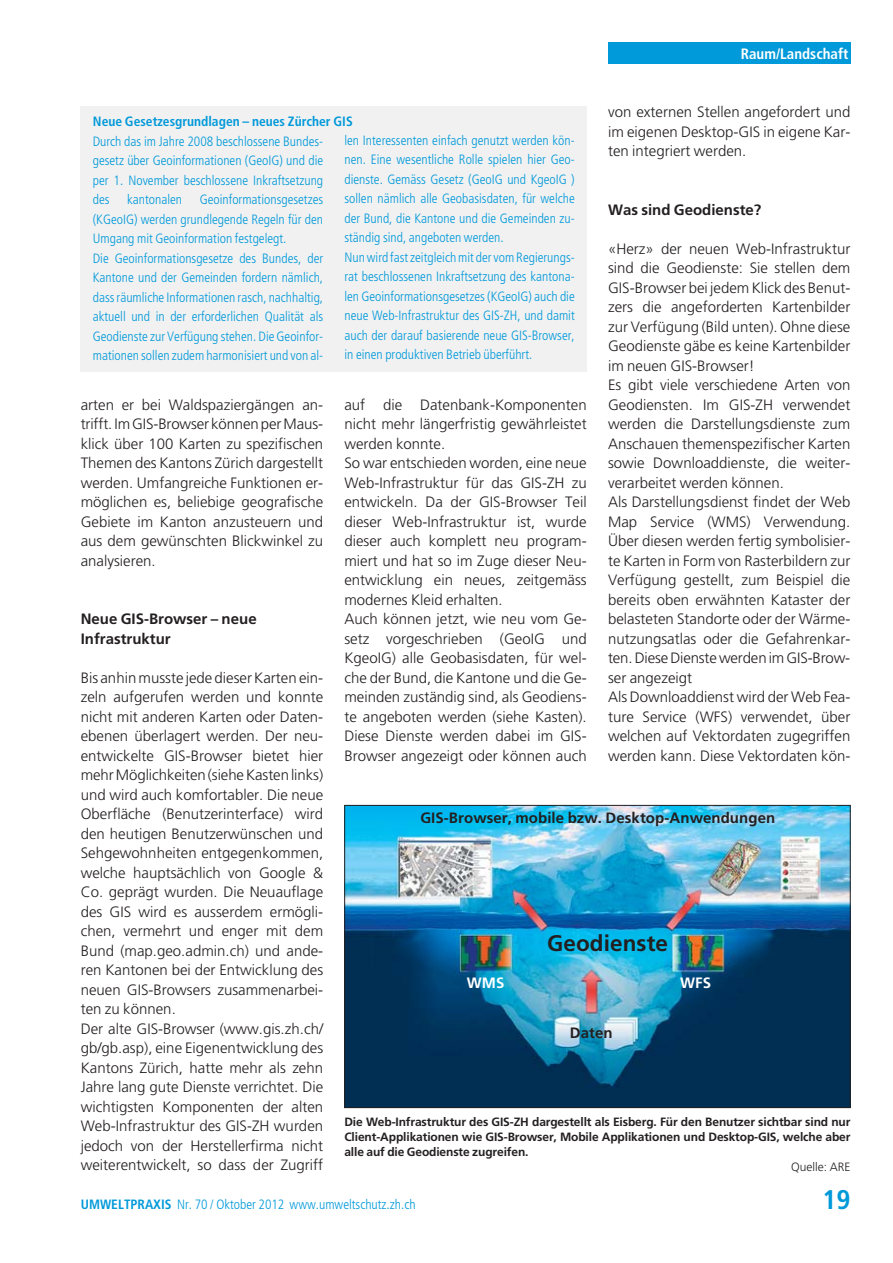
<style>
.page{position:relative;width:893px;height:1263px;background:#fff}
.page>*{position:absolute;margin:0;border:0;box-sizing:border-box;transform-origin:0 0}
.t1{font:700 condensed 27px "Frutiger LT Std";color:#0099d9}
.t2{font:700 22.5px "Frutiger LT Std";letter-spacing:.005em;color:#231f20}
.t3{font:300 15px/19.5px "Frutiger LT Std";color:#231f20}
.t4{font:700 15px/19.5px "Frutiger LT Std";color:#231f20}
.t5{font:700 condensed 15px "Frutiger LT Std";color:#fff}
.t6{font:700 15px "Frutiger LT Std";letter-spacing:.005em;color:#fff}
.t7{font:300 condensed 13.5px/19.5px "Frutiger LT Std";color:#0099d9}
.t8{font:700 condensed 13.5px "Frutiger LT Std";color:#0099d9}
.t9{font:700 12px/15px "Frutiger LT Std";letter-spacing:-.01em;color:#231f20;text-align:justify}
.t10{font:300 12px "Frutiger LT Std";color:#231f20}
.s1{font-weight:700}
</style>
<div class="page">
<div style="left:608px;top:43px;width:242px;height:21px;background:#0099d9"></div>
<div style="left:81px;top:106px;width:506px;height:266px;background:#f1f1f2"></div>
<img style="left:346px;top:807px;width:502px;height:299px">
<div style="left:344px;top:805px;width:506px;height:303px;border:1px solid #231f20"></div>
<p class="t5" style="left:741px;top:44px;width:109px">Raum/Landschaft</p>
<p class="t5" style="left:819px;top:44px;width:33px">Lärm</p>
<p class="t3" style="left:608px;top:103px;width:244px;text-align:justify">von externen Stellen angefordert und im eigenen Desktop-GIS in eigene Kar&shy;ten integriert werden.</p>
<p class="t8" style="left:93px;top:112px;width:261px">Neue Gesetzesgrundlagen – neues Zürcher GIS</p>
<p class="t7" style="left:344px;top:130px;width:232px">len Interessenten einfach genutzt werden kön&shy;nen. Eine wesentliche Rolle spielen hier Geo&shy;dienste. Gemäss Gesetz (GeoIG und KgeoIG ) sollen nämlich alle Geobasisdaten, für welche der Bund, die Kantone und die Gemeinden zu&shy;ständig sind, angeboten werden.<br>Nun wird fast zeitgleich mit der vom Regierungs&shy;rat beschlossenen Inkraftsetzung des kantona&shy;len Geoinformationsgesetzes (KGeoIG) auch die neue Web-Infrastruktur des GIS-ZH, und damit auch der darauf basierende neue GIS-Browser, in einen produktiven Betrieb überführt.</p>
<p class="t7" style="left:93px;top:131px;width:232px;text-align:justify">Durch das im Jahre 2008 beschlossene Bundes&shy;gesetz über Geoinformationen (GeoIG) und die per 1. November beschlossene Inkraftsetzung des</p>
<p class="t7" style="left:93px;top:190px;width:232px;text-indent:107px">Geoinformationsgesetzes (KGeoIG) werden grundlegende Regeln für den Umgang mit Geoinformation festgelegt.<br>Die Geoinformationsgesetze des Bundes, der Kantone und der Gemeinden fordern nämlich, dass räumliche Informationen rasch, nachhaltig, aktuell und in der erforderlichen Qualität als Geo dienste zur Verfügung stehen. Die Geoinfor&shy;mationen sollen zudem harmonisiert und von al-</p>
<p class="t7" style="left:127px;top:190px;width:57px">kantonalen</p>
<p class="t4" style="left:608px;top:199px;width:155px">Was sind Geodienste?</p>
<p class="t3" style="left:608px;top:240px;width:244px">«Herz» der neuen Web-Infrastruktur sind die Geodienste: Sie stellen dem GIS-Browser bei jedem Klick des Benut&shy;zers die angeforderten Kartenbilder zur Verfügung (Bild unten). Ohne diese Geodienste gäbe es keine Kartenbilder im neuen GIS-Browser!<br>Es gibt viele verschiedene Arten von Geodiensten. Im GIS-ZH verwendet werden die Darstellungsdienste zum Anschauen themenspezifischer Karten sowie Downloaddienste, die weiter&shy;verarbeitet werden können.<br>Als Darstellungsdienst findet der Web Map Service (WMS) Verwendung.<br>Über diesen werden fertig symbolisier&shy;te Karten in Form von Rasterbildern zur Verfügung gestellt, zum Beispiel die bereits oben erwähnten Kataster der belasteten Standorte oder der Wärme&shy;nutzungsatlas oder die Gefahrenkar&shy;ten. Diese Dienste werden im GIS-Brow - ser angezeigt<br>Als Downloaddienst wird der Web Fea&shy;ture Service (WFS) verwendet, über welchen auf Vektordaten zugegriffen werden kann. Diese Vektordaten kön-</p>
<p class="t3" style="left:344px;top:396px;width:244px">auf die Datenbank-Komponenten nicht mehr längerfristig gewährleistet werden konnte.<br>So war entschieden worden, eine neue Web-Infrastruktur für das GIS-ZH zu entwickeln. Da der GIS-Browser Teil dieser Web-Infrastruktur ist, wurde dieser auch komplett neu program&shy;miert und hat so im Zuge dieser Neu&shy;entwicklung ein neues, zeitgemäss modernes Kleid erhalten.<br>Auch können jetzt, wie neu vom Ge&shy;setz vorgeschrieben (GeoIG und KgeoIG) alle Geobasisdaten, für wel&shy;che der Bund, die Kantone und die Ge&shy;meinden zuständig sind, als Geodiens - te angeboten werden (siehe Kasten).<br>Diese Dienste werden dabei im GIS-Browser angezeigt oder können auch</p>
<p class="t3" style="left:81px;top:396px;width:244px;text-align:justify">arten er bei Waldspaziergängen an&shy;trifft. Im GIS-Browser können per Maus - klick über 100 Karten zu spezifischen Themen des Kantons Zürich dargestellt werden. Umfangreiche Funktionen er&shy;möglichen es, beliebige geografische Gebiete im Kanton anzusteuern und aus dem gewünschten Blickwinkel zu analysieren.</p>
<p class="t4" style="left:81px;top:609px;width:177px">Neue GIS-Browser – neue<br>Infrastruktur</p>
<p class="t3" style="left:81px;top:669px;width:244px">Bis anhin musste jede dieser Karten ein&shy;zeln aufgerufen werden und konnte nicht mit anderen Karten oder Daten - ebenen überlagert werden. Der neu&shy;entwickelte GIS-Browser bietet hier mehr Möglichkeiten (siehe Kasten links) und wird auch komfortabler. Die neue Oberfläche (Benutzerinterface) wird den heutigen Benutzerwünschen und Sehgewohnheiten entgegenkommen, welche hauptsächlich von Google &amp; Co. geprägt wurden. Die Neuauflage des GIS wird es ausserdem ermögli&shy;chen, vermehrt und enger mit dem Bund (map.geo.admin.ch) und ande&shy;ren Kantonen bei der Entwicklung des neuen GIS-Browsers zusammenarbei&shy;ten zu können.<br>Der alte GIS-Browser (www.gis.zh.ch/ gb/gb.asp), eine Eigenentwicklung des Kantons Zürich, hatte mehr als zehn Jahre lang gute Dienste verrichtet. Die wichtigsten Komponenten der alten Web-Infrastruktur des GIS-ZH wurden jedoch von der Herstellerfirma nicht weiterentwickelt, so dass der Zugriff</p>
<p class="t4" style="left:420px;top:807px;width:356px">GIS-Browser, mobile bzw. Desktop-Anwendungen</p>
<h2 class="t2" style="left:547px;top:929px;width:123px">Geodienste</h2>
<p class="t6" style="left:467px;top:974px;width:39px">WMS</p>
<p class="t6" style="left:680px;top:974px;width:32px">WFS</p>
<p class="t4" style="left:570px;top:1023px;width:44px">Daten</p>
<p class="t9" style="left:344px;top:1114px;width:507px">Die Web-Infrastruktur des GIS-ZH dargestellt als Eisberg. Für den Benutzer sichtbar sind nur Client-Applikationen wie GIS-Browser, Mobile Applikationen und Desktop-GIS, welche aber alle auf die Geodienste zugreifen.</p>
<p class="t10" style="left:791px;top:1159px;width:61px">Quelle: ARE</p>
<p class="t7" style="left:81px;top:1194px;width:336px"><span class="s1">UMWELTPRAXIS</span> Nr. 70 / Oktober 2012 www.umweltschutz.zh.ch</p>
<h1 class="t1" style="left:822px;top:1183px;width:30px">19</h1>
</div>
